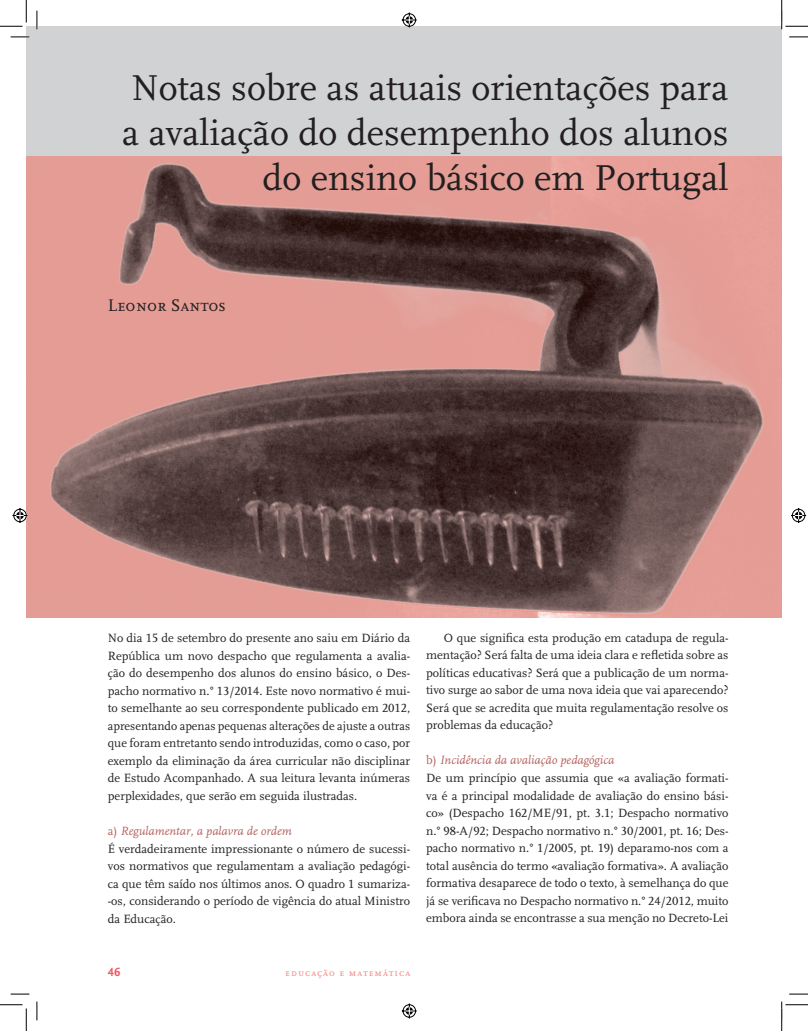
<style>
.page{position:relative;width:808px;height:1031px;background:#fff}
.page>*{position:absolute;margin:0;border:0;box-sizing:border-box;transform-origin:0 0}
.t1{font:37.5px/45px "Scala";color:#231f20;text-align:right}
.t2{font:17.5px "Scala Caps";color:#231f20}
.t3{font:12.5px/17.5px "Scala";color:#231f20;text-align:justify}
.t4{font:12.5px "Scala Sans Bold SC";color:#f05961}
.t5{font:10px "Scala Caps";letter-spacing:.1em;color:#f3847f}
.s1{font-family:"Scala Caps"}
.s2{color:#b5625f}
.s3{font-style:italic;color:#b5625f}
</style>
<div class="page">
<div style="left:26px;top:26px;width:755px;height:133px;background:#d1d2d4"></div>
<img style="left:26px;top:157px;width:755px;height:460px">
<svg style="left:11px;top:36px;width:18px;height:2px"></svg>
<svg style="left:789px;top:36px;width:18px;height:2px"></svg>
<svg style="left:11px;top:993px;width:18px;height:1px"></svg>
<svg style="left:789px;top:993px;width:18px;height:1px"></svg>
<svg style="left:36px;top:11px;width:2px;height:18px"></svg>
<svg style="left:36px;top:1001px;width:2px;height:19px"></svg>
<svg style="left:0;top:0;width:27px;height:27px"></svg>
<svg style="left:0;top:1004px;width:27px;height:26px"></svg>
<svg style="left:781px;top:0;width:26px;height:29px"></svg>
<svg style="left:781px;top:1001px;width:26px;height:29px"></svg>
<svg style="left:401px;top:12px;width:16px;height:16px"></svg>
<svg style="left:401px;top:1003px;width:16px;height:16px"></svg>
<svg style="left:12px;top:506px;width:17px;height:18px"></svg>
<svg style="left:791px;top:508px;width:16px;height:15px"></svg>
<h1 class="t1" style="left:122px;top:68px;width:607px">Notas sobre as atuais orientações para a avaliação do desempenho dos alunos do ensino básico em Portugal</h1>
<h2 class="t2" style="left:108px;top:294px;width:119px">Leonor Santos</h2>
<p class="t3" style="left:108px;top:630px;width:304px">No dia <span class="s1">15</span> de setembro do presente ano saiu em Diário da República um novo despacho que regulamenta a avalia&shy;ção do desempenho dos alunos do ensino básico, o Des&shy;pacho normativo n.° <span class="s1">13</span>/<span class="s1">2014</span>. Este novo normativo é mui&shy;to semelhante ao seu correspondente publicado em <span class="s1">2012</span>, apresentando apenas pequenas alterações de ajuste a outras que foram entretanto sendo introduzidas, como o caso, por exemplo da eliminação da área curricular não disciplinar de Estudo Acompanhado. A sua leitura levanta inúmeras perplexidades, que serão em seguida ilustradas.</p>
<p class="t3" style="left:108px;top:823px;width:304px;text-align:left"><span class="s2">a)</span> <span class="s3">Regulamentar, a palavra de ordem<br></span>É verdadeiramente impressionante o número de sucessi&shy;vos normativos que regulamentam a avaliação pedagógi&shy;ca que têm saído nos últimos anos. O quadro <span class="s1">1</span> sumariza--os, considerando o período de vigência do atual Ministro da Educação.</p>
<p class="t3" style="left:426px;top:630px;width:304px;text-indent:18px">O que significa esta produção em catadupa de regula&shy;mentação? Será falta de uma ideia clara e refletida sobre as políticas educativas? Será que a publicação de um norma&shy;tivo surge ao sabor de uma nova ideia que vai aparecendo?<br>Será que se acredita que muita regulamentação resolve os problemas da educação?</p>
<p class="t3" style="left:426px;top:752px;width:304px;text-align:left"><span class="s2">b)</span> <span class="s3">Incidência da avaliação pedagógica<br></span>De um princípio que assumia que «a avaliação formati&shy;va é a principal modalidade de avaliação do ensino bási&shy;co» (Despacho <span class="s1">162</span>/ME/<span class="s1">91</span>, pt. <span class="s1">3</span>.<span class="s1">1</span>; Despacho normativo n.° <span class="s1">98</span>-A/<span class="s1">92</span>; Despacho normativo n.° <span class="s1">30</span>/<span class="s1">2001</span>, pt. <span class="s1">16</span>; Des&shy;pacho normativo n.° <span class="s1">1</span>/<span class="s1">2005</span>, pt. <span class="s1">19</span>) deparamo-nos com a total ausência do termo «avaliação formativa». A avaliação formativa desaparece de todo o texto, à semelhança do que já se verificava no Despacho normativo n.° <span class="s1">24</span>/<span class="s1">2012</span>, muito embora ainda se encontrasse a sua menção no Decreto-Lei</p>
<p class="t4" style="left:108px;top:964px;width:14px">46</p>
<p class="t5" style="left:285px;top:967px;width:126px">educação e matemática</p>
</div>
